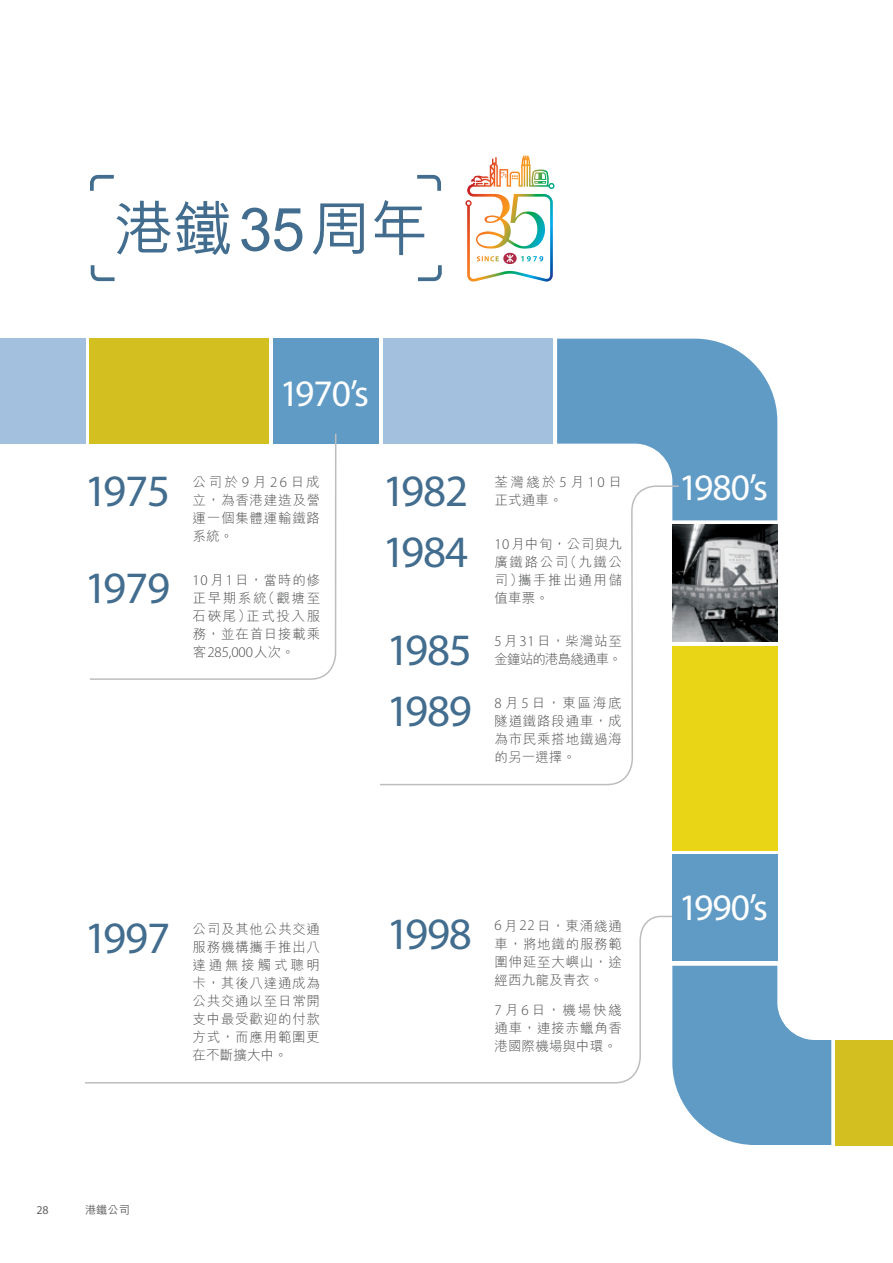
<style>
.page{position:relative;width:893px;height:1263px;background:#fff}
.page>*{position:absolute;margin:0;border:0;box-sizing:border-box;transform-origin:0 0}
.t1{font:500 60px "M Hei HK";letter-spacing:-.01em;color:#426d8e}
.t2{font:45px "Myriad Pro";letter-spacing:-.025em;color:#426d8e}
.t3{font:37.5px "Myriad Pro";letter-spacing:-.025em;color:#fff}
.t4{font:300 14.85px "Myriad Pro";letter-spacing:-.005em;color:#4b4c4d}
.t5{font:300 13.5px/18px "M Hei HK";letter-spacing:.055em;color:#4b4c4d;text-align:justify}
.t6{font:300 13.5px "M Hei HK";letter-spacing:-.06em;color:#4b4c4d}
.t7{font:12px "Myriad Pro";color:#636366}
.t8{font:500 11.25px "M Hei HK";color:#636366}
.s1{font-family:"Myriad Pro";font-size:14.85px}
.s2{font-family:"M Hei HK";font-size:13.5px}
</style>
<div class="page">
<div style="left:0;top:339px;width:85px;height:105px;background:#a3c0df"></div>
<div style="left:90px;top:339px;width:179px;height:105px;background:#d4bf20"></div>
<div style="left:672px;top:646px;width:105px;height:205px;background:#e9d416"></div>
<img style="left:680px;top:525px;width:97px;height:116px">
<svg style="left:680px;top:966px;width:151px;height:179px"></svg>
<div style="left:836px;top:1040px;width:57px;height:105px;background:#d4bf20"></div>
<div style="left:273px;top:339px;width:105px;height:105px;background:#609bc5"></div>
<svg style="left:680px;top:339px;width:97px;height:181px;background:#6ca3c9"></svg>
<svg style="left:89px;top:432px;width:248px;height:248px"></svg>
<svg style="left:380px;top:155px;width:300px;height:942px"></svg>
<svg style="left:85px;top:915px;width:595px;height:169px"></svg>
<div style="left:672px;top:854px;width:105px;height:107px;background:#609bc5"></div>
<svg style="left:90px;top:174px;width:24px;height:17px"></svg>
<svg style="left:413px;top:173px;width:30px;height:22px"></svg>
<svg style="left:90px;top:265px;width:25px;height:17px"></svg>
<svg style="left:414px;top:261px;width:30px;height:22px"></svg>
<h1 class="t1" style="left:114px;top:185px;width:317px">港鐵35周年</h1>
<h3 class="t3" style="left:280px;top:373px;width:91px">1970’s</h3>
<h2 class="t2" style="left:85px;top:466px;width:87px">1975</h2>
<h2 class="t2" style="left:85px;top:563px;width:87px">1979</h2>
<p class="t5" style="left:193px;top:473px;width:129px">公司於<span class="s1">9</span>月<span class="s1">26</span>日成立，為香港建造及營運一個集體運輸鐵路系統。</p>
<p class="t5" style="left:193px;top:570px;width:129px"><span class="s1">10</span>月<span class="s1">1</span>日，當時的修正早期系統（觀塘至石硤尾）正式投入服務，並在首日接載乘</p>
<p class="t4" style="left:193px;top:643px;width:104px"><span class="s2">客</span>285,000<span class="s2">人次。</span></p>
<h2 class="t2" style="left:382px;top:466px;width:87px">1982</h2>
<p class="t5" style="left:494px;top:473px;width:129px">荃灣綫於<span class="s1">5</span>月<span class="s1">10</span>日</p>
<p class="t5" style="left:494px;top:491px;width:70px">正式通車。</p>
<h2 class="t2" style="left:382px;top:527px;width:87px">1984</h2>
<p class="t5" style="left:494px;top:534px;width:129px"><span class="s1">10</span>月中旬，公司與九廣鐵路公司（九鐵公司）攜手推出通用儲值車票。</p>
<h2 class="t2" style="left:386px;top:625px;width:87px">1985</h2>
<h2 class="t2" style="left:386px;top:687px;width:87px">1989</h2>
<p class="t5" style="left:494px;top:632px;width:129px"><span class="s1">5</span>月<span class="s1">31</span>日，柴灣站至</p>
<p class="t6" style="left:494px;top:650px;width:129px">金鐘站的港島綫通車。</p>
<p class="t5" style="left:494px;top:693px;width:129px"><span class="s1">8</span>月<span class="s1">5</span>日，東區海底隧道鐵路段通車，成為市民乘搭地鐵過海的另一選擇。</p>
<h2 class="t2" style="left:85px;top:913px;width:87px">1997</h2>
<p class="t5" style="left:192px;top:920px;width:129px">公司及其他公共交通服務機構攜手推出八達通無接觸式聰明卡，其後八達通成為公共交通以至日常開支中最受歡迎的付款方式，而應用範圍更在不斷擴大中。</p>
<p class="t7" style="left:36px;top:1203px;width:14px">28</p>
<p class="t8" style="left:85px;top:1202px;width:46px">港鐵公司</p>
<h2 class="t2" style="left:386px;top:909px;width:87px">1998</h2>
<p class="t5" style="left:494px;top:916px;width:129px"><span class="s1">6</span>月<span class="s1">22</span>日，東涌綫通車，將地鐵的服務範圍伸延至大嶼山，途經西九龍及青衣。</p>
<p class="t5" style="left:494px;top:1001px;width:129px"><span class="s1">7</span>月<span class="s1">6</span>日，機場快綫通車，連接赤鱲角香港國際機場與中環。</p>
<h3 class="t3" style="left:679px;top:467px;width:91px">1980’s</h3>
<h3 class="t3" style="left:679px;top:887px;width:91px">1990’s</h3>
</div>
